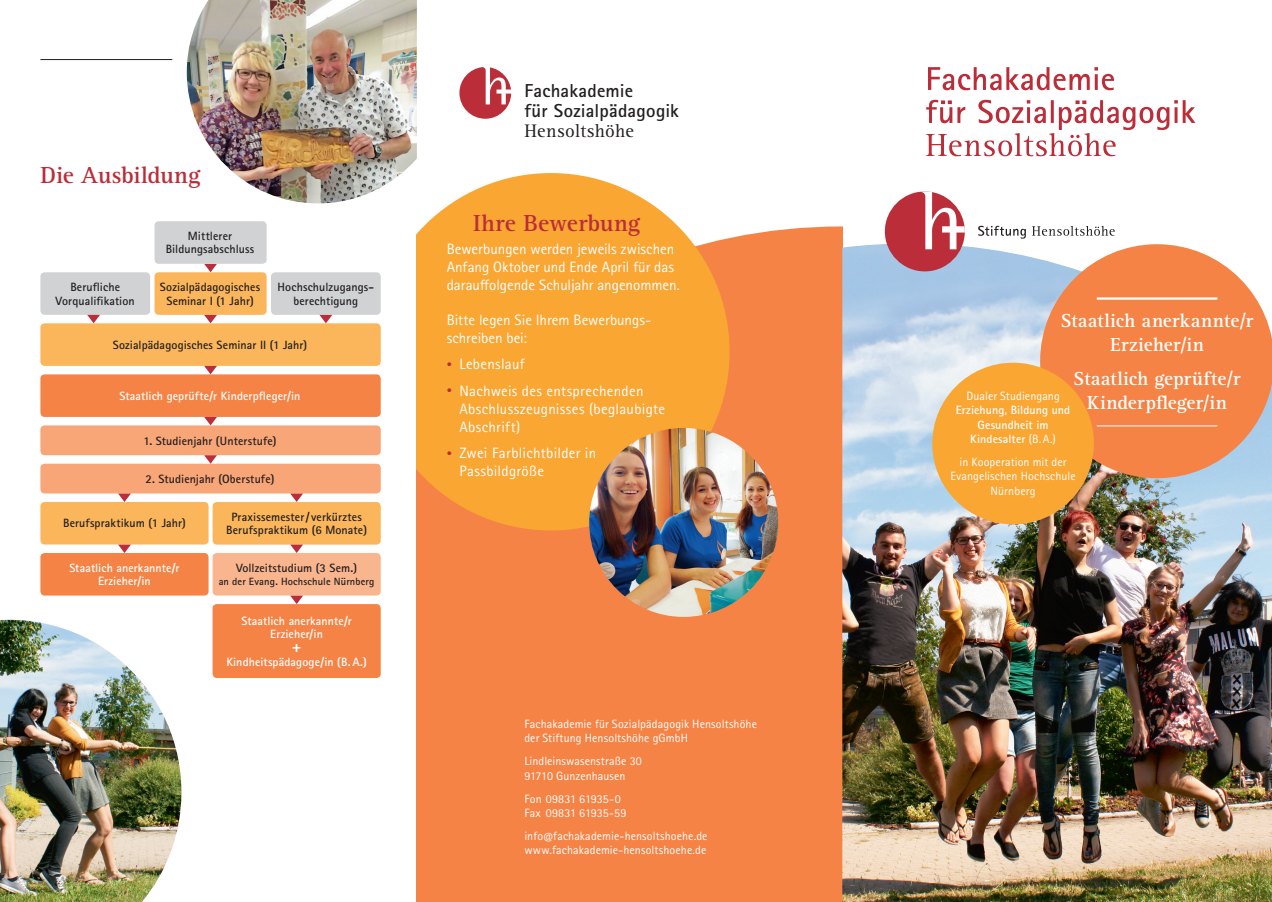
<style>
.page{position:relative;width:1272px;height:902px;background:#fff}
.page>*{position:absolute;margin:0;border:0;box-sizing:border-box;transform-origin:0 0}
.t1{font:700 24px "Rotis Serif Std";color:#bb2d38}
.t2{font:700 19.5px/23.4px "Rotis Serif Std";letter-spacing:.015em;color:#fff;text-align:center}
.t3{font:700 18.75px/19.8px "Rotis Sans Serif Std";letter-spacing:.015em;color:#231f20}
.t4{font:18.75px "Rotis Serif Std";letter-spacing:.015em;color:#231f20}
.t5{font:700 16.5px "Rotis Sans Serif Std";color:#fff}
.t6{font:15px/18px "Rotis Sans Serif Std";letter-spacing:.01em;color:#fff}
.t7{font:700 12px/13.5px "Rotis Sans Serif Std";letter-spacing:.01em;color:#231f20;text-align:center}
.t8{font:12px/14.4px "Rotis Sans Serif Std";letter-spacing:.01em;color:#fff}
.t9{font:700 12px/14.4px "Rotis Sans Serif Std";letter-spacing:.005em;color:#fff;text-align:center}
.t10{font:700 10.5px "Rotis Sans Serif Std";letter-spacing:.015em;color:#231f20}
.s1{font-size:10.5px;color:#bb2d38}
.s2{font-weight:400}
</style>
<div class="page">
<div style="left:417px;top:226px;width:425px;height:675px;background:#f58345"></div>
<img style="left:842px;top:243px;width:429px;height:658px">
<svg style="left:925px;top:100px;width:270px;height:56px"></svg>
<svg style="left:928px;top:67px;width:185px;height:23px"></svg>
<div style="left:884px;top:191px;width:80px;height:80px;background:#bb2d38;border-radius:50%"></div>
<svg style="left:918px;top:191px;width:46px;height:58px"></svg>
<svg style="left:978px;top:226px;width:136px;height:12px"></svg>
<svg style="left:1040px;top:244px;width:231px;height:234px;background:#ee9463"></svg>
<hr style="left:1096px;top:297px;width:121px;height:2px;background:#fff">
<hr style="left:1096px;top:425px;width:121px;height:1px;background:#fff">
<div style="left:932px;top:362px;width:161px;height:162px;background:#faa633;border-radius:50%"></div>
<img style="left:0;top:619px;width:181px;height:282px">
<img style="left:187px;top:0;width:230px;height:203px">
<hr style="left:40px;top:59px;width:132px;height:1px;background:#231f20">
<div style="left:154px;top:272px;width:112px;height:43px;background:#fbb65c;border-radius:4px"></div>
<div style="left:271px;top:272px;width:110px;height:43px;background:#d1d2d4;border-radius:4px"></div>
<div style="left:40px;top:272px;width:110px;height:43px;background:#d1d2d4;border-radius:4px"></div>
<div style="left:40px;top:323px;width:341px;height:43px;background:#fbb65c;border-radius:4px"></div>
<div style="left:40px;top:502px;width:168px;height:42px;background:#fbb65c;border-radius:4px"></div>
<div style="left:212px;top:502px;width:169px;height:42px;background:#fbb65c;border-radius:4px"></div>
<div style="left:40px;top:374px;width:341px;height:43px;background:#f58345;border-radius:4px"></div>
<div style="left:40px;top:553px;width:168px;height:42px;background:#f58345;border-radius:4px"></div>
<div style="left:212px;top:604px;width:169px;height:74px;background:#f58345;border-radius:4px"></div>
<div style="left:212px;top:553px;width:169px;height:42px;background:#f9b58e;border-radius:4px"></div>
<div style="left:40px;top:425px;width:341px;height:30px;background:#f8a577;border-radius:4px"></div>
<div style="left:40px;top:463px;width:341px;height:30px;background:#f8a577;border-radius:4px"></div>
<svg style="left:204px;top:315px;width:13px;height:8px"></svg>
<svg style="left:204px;top:366px;width:13px;height:8px"></svg>
<svg style="left:204px;top:417px;width:13px;height:8px"></svg>
<svg style="left:204px;top:455px;width:13px;height:8px"></svg>
<svg style="left:118px;top:493px;width:13px;height:9px"></svg>
<svg style="left:118px;top:544px;width:13px;height:9px"></svg>
<svg style="left:290px;top:493px;width:13px;height:9px"></svg>
<svg style="left:290px;top:544px;width:13px;height:9px"></svg>
<svg style="left:290px;top:595px;width:13px;height:9px"></svg>
<svg style="left:204px;top:264px;width:13px;height:8px"></svg>
<svg style="left:319px;top:315px;width:13px;height:8px"></svg>
<div style="left:154px;top:221px;width:112px;height:43px;background:#d1d2d4;border-radius:4px"></div>
<svg style="left:459px;top:67px;width:52px;height:52px"></svg>
<svg style="left:417px;top:173px;width:312px;height:357px;background:#faac43"></svg>
<img style="left:589px;top:428px;width:189px;height:189px;border-radius:94px">
<svg style="left:87px;top:315px;width:13px;height:8px"></svg>
<h1 class="t1" style="left:40px;top:160px;width:162px">Die Ausbildung</h1>
<p class="t7" style="left:166px;top:229px;width:90px">Mittlerer<br>Bildungsabschluss</p>
<p class="t7" style="left:56px;top:280px;width:81px">Berufliche<br>Vorqualifikation</p>
<p class="t7" style="left:113px;top:338px;width:196px">Sozialpädagogisches Seminar II (1 Jahr)</p>
<p class="t7" style="left:160px;top:280px;width:102px">Sozialpädagogisches<br>Seminar I (1 Jahr)</p>
<p class="t7" style="left:277px;top:280px;width:98px">Hochschulzugangs&shy;berechtigung</p>
<p class="t9" style="left:119px;top:388px;width:182px">Staatlich geprüfte/r Kinderpfleger/in</p>
<p class="t7" style="left:143px;top:433px;width:135px">1. Studienjahr (Unterstufe)</p>
<p class="t7" style="left:145px;top:472px;width:130px">2. Studienjahr (Oberstufe)</p>
<p class="t7" style="left:63px;top:516px;width:124px">Berufspraktikum (1 Jahr)</p>
<p class="t7" style="left:226px;top:510px;width:142px">Praxissemester/verkürztes<br>Berufspraktikum (6 Monate)</p>
<p class="t9" style="left:69px;top:560px;width:112px;line-height:13.5px">Staatlich anerkannte/r<br>Erzieher/in</p>
<p class="t7" style="left:236px;top:560px;width:123px">Vollzeitstudium (3 Sem.)</p>
<p class="t10" style="left:219px;top:575px;width:157px">an der Evang. Hochschule Nürnberg</p>
<p class="t9" style="left:241px;top:614px;width:112px;line-height:13.5px">Staatlich anerkannte/r<br>Erzieher/in</p>
<h3 class="t5" style="left:292px;top:636px;width:11px">+</h3>
<p class="t9" style="left:226px;top:654px;width:142px">Kindheitspädagoge/in (B.A.)</p>
<h3 class="t3" style="left:524px;top:81px;width:156px">Fachakademie<br>für Sozialpädagogik</h3>
<h3 class="t4" style="left:524px;top:120px;width:111px">Hensoltshöhe</h3>
<h1 class="t1" style="left:473px;top:209px;width:168px">Ihre Bewerbung</h1>
<p class="t6" style="left:446px;top:240px;width:234px">Bewerbungen werden jeweils zwischen<br>Anfang Oktober und Ende April für das darauffolgende Schuljahr angenommen.</p>
<p class="t6" style="left:446px;top:311px;width:206px">Bitte legen Sie Ihrem Bewerbungs&shy;schreiben bei:</p>
<p class="t6" style="left:446px;top:355px;width:79px"><span class="s1">•</span> Lebenslauf</p>
<p class="t6" style="left:459px;top:382px;width:207px;text-indent:-13px"><span class="s1">•</span> Nachweis des entsprechenden<br>Abschlusszeugnisses (beglaubigte<br>Abschrift)</p>
<p class="t6" style="left:459px;top:444px;width:138px;text-indent:-13px"><span class="s1">•</span> Zwei Farblichtbilder in<br>Passbildgröße</p>
<p class="t8" style="left:524px;top:716px;width:234px">Fachakademie für Sozialpädagogik Hensoltshöhe der Stiftung Hensoltshöhe gGmbH</p>
<p class="t8" style="left:524px;top:754px;width:119px">Lindleinswasenstraße 30<br>91710 Gunzenhausen</p>
<p class="t8" style="left:524px;top:791px;width:104px">Fon 09831 61935-0<br>Fax 09831 61935-59</p>
<p class="t8" style="left:524px;top:828px;width:185px">info@fachakademie-hensoltshoehe.de www.fachakademie-hensoltshoehe.de</p>
<h2 class="t2" style="left:1060px;top:309px;width:194px">Staatlich anerkannte/r<br>Erzieher/in</h2>
<h2 class="t2" style="left:1073px;top:367px;width:168px">Staatlich geprüfte/r<br>Kinderpfleger/in</h2>
<p class="t8" style="left:966px;top:388px;width:95px">Dualer Studiengang</p>
<p class="t9" style="left:955px;top:403px;width:116px">Erziehung, Bildung und<br>Gesundheit im<br>Kindesalter <span class="s2">(B.A.)</span></p>
<p class="t8" style="left:950px;top:455px;width:127px;text-align:center">in Kooperation mit der<br>Evangelischen Hochschule<br>Nürnberg</p>
</div>
